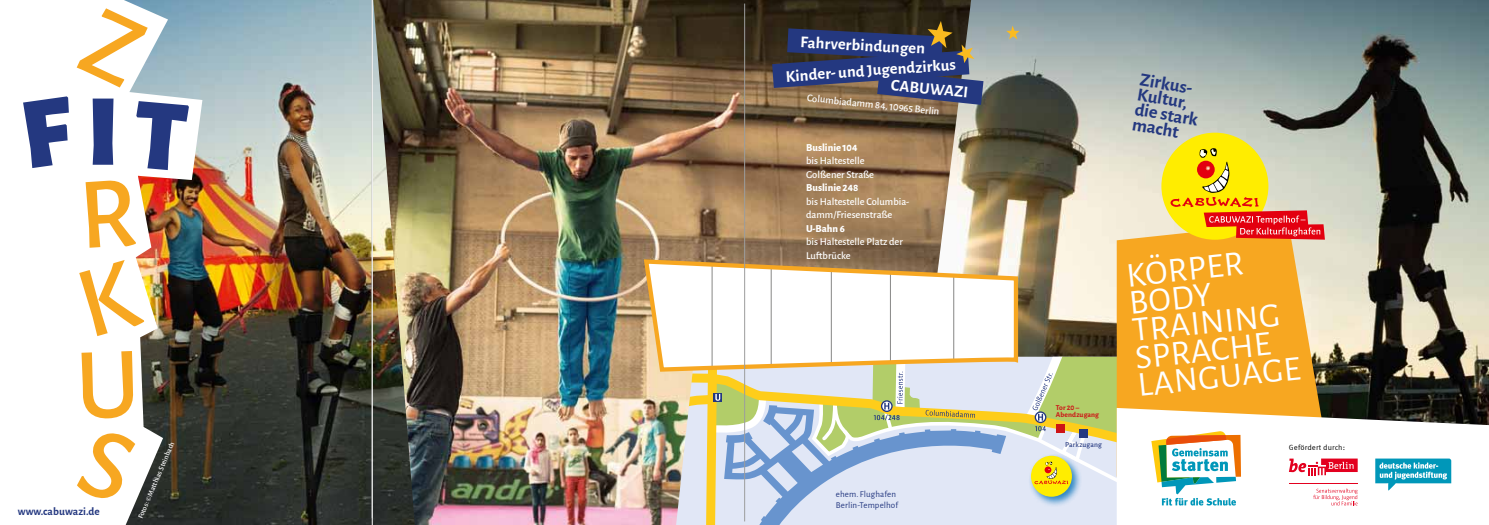
<style>
.page{position:relative;width:1489px;height:525px;background:#fff}
.page>*{position:absolute;margin:0;border:0;box-sizing:border-box;transform-origin:0 0}
.t1{font:900 102.12px "Alegreya Sans";color:#243880}
.t2{font:35px/27.5px "Alegreya Sans";color:#fff}
.t3{font:700 18.62px/15.1px "Alegreya Sans";color:#243880}
.t4{font:700 16.5px "Alegreya Sans";color:#fff}
.t5{font:700 11.25px "Alegreya Sans";letter-spacing:.01em;color:#243880}
.t6{font:500 10.5px/13.5px "Alegreya Sans";color:#fff}
.t7{font:800 10.5px "Alegreya Sans";color:#fff}
.t8{font:9px/10.8px "Alegreya Sans";letter-spacing:.005em;color:#243880}
.t9{font:7.62px "Meta Correspondence";letter-spacing:.01em;color:#000}
.t10{font:500 7.5px "Alegreya Sans";color:#fff}
.t11{font:700 7.5px/7.5px "Alegreya Sans";letter-spacing:.015em;color:#cd1316}
.t12{font:500 7.5px "Alegreya Sans";letter-spacing:.02em;color:#243880}
</style>
<div class="page">
<img style="left:202px;top:0;width:170px;height:524px">
<img style="left:373px;top:0;width:541px;height:524px">
<img style="left:914px;top:0;width:574px;height:407px">
<img style="left:124px;top:0;width:78px;height:524px">
<div style="left:1006px;top:495px;width:110px;height:29px;background:#e1e7f6"></div>
<svg style="left:769px;top:457px;width:237px;height:67px;background:#cad7ee"></svg>
<svg style="left:769px;top:428px;width:41px;height:29px"></svg>
<svg style="left:676px;top:428px;width:93px;height:96px;background:#cfd5d4"></svg>
<div style="left:1028px;top:452px;width:54px;height:54px;background:#006eb7;opacity:.8"></div>
<div style="left:1030px;top:455px;width:41px;height:41px;background:#ffed00;border-radius:50%"></div>
<svg style="left:810px;top:356px;width:306px;height:139px;background:#cad5c4"></svg>
<div style="left:1056px;top:423px;width:8px;height:9px;background:#cd1316"></div>
<div style="left:1079px;top:429px;width:8px;height:8px;background:#243880"></div>
<svg style="left:641px;top:256px;width:379px;height:172px"></svg>
<svg style="left:1116px;top:222px;width:212px;height:185px;background:#f2ac35"></svg>
<hr style="left:744px;top:4px;width:1px;height:517px;background:#9c9d9d">
<div style="left:1161px;top:133px;width:107px;height:106px;background:#ffed00;border-radius:50%"></div>
<svg style="left:1169px;top:148px;width:155px;height:91px"></svg>
<svg style="left:1006px;top:26px;width:13px;height:13px"></svg>
<svg style="left:772px;top:21px;width:211px;height:84px;background:#434764"></svg>
<svg style="left:1116px;top:407px;width:372px;height:117px"></svg>
<svg style="left:1151px;top:430px;width:89px;height:75px"></svg>
<div style="left:1286px;top:441px;width:164px;height:64px;background:#fff"></div>
<svg style="left:1288px;top:458px;width:69px;height:17px"></svg>
<hr style="left:1288px;top:483px;width:69px;height:1px;background:#e3001f">
<svg style="left:1313px;top:488px;width:44px;height:17px"></svg>
<svg style="left:1375px;top:458px;width:75px;height:32px"></svg>
<svg style="left:124px;top:8px;width:24px;height:80px"></svg>
<svg style="left:124px;top:179px;width:12px;height:69px"></svg>
<svg style="left:124px;top:259px;width:21px;height:78px"></svg>
<svg style="left:124px;top:351px;width:10px;height:68px"></svg>
<svg style="left:124px;top:426px;width:14px;height:78px"></svg>
<svg style="left:132px;top:101px;width:57px;height:70px"></svg>
<h1 class="t1" style="left:86px;top:50px;width:35px">I</h1>
<p class="t5" style="left:18px;top:503px;width:84px">www.cabuwazi.de</p>
<p class="t10" style="left:135px;top:516px;width:84px;rotate:-67deg">Fotos: ©Matthias Steinbach</p>
<h3 class="t4" style="left:801px;top:30px;width:126px;rotate:3deg">Fahrverbindungen</h3>
<h3 class="t4" style="left:785px;top:64px;width:172px;rotate:-4deg">Kinder- und Jugendzirkus</h3>
<h3 class="t4" style="left:892px;top:72px;width:79px;rotate:6deg">CABUWAZI</h3>
<p class="t6" style="left:807px;top:90px;width:135px;rotate:6deg">Columbiadamm 84, 10965 Berlin</p>
<p class="t7" style="left:806px;top:139px;width:53px">Buslinie 104</p>
<p class="t6" style="left:806px;top:153px;width:69px">bis Haltestelle<br>Golßener Straße</p>
<p class="t7" style="left:806px;top:180px;width:54px">Buslinie 248</p>
<p class="t6" style="left:806px;top:194px;width:105px">bis Haltestelle Columbia&shy;damm/Friesenstraße</p>
<p class="t7" style="left:806px;top:220px;width:40px">U-Bahn 6</p>
<p class="t6" style="left:806px;top:235px;width:98px">bis Haltestelle Platz der<br>Luftbrücke</p>
<p class="t8" style="left:836px;top:488px;width:64px">ehem. Flughafen<br>Berlin-Tempelhof</p>
<h3 class="t3" style="left:1141px;top:70px;width:65px;rotate:10deg">Zirkus-<br>Kultur, die stark macht</h3>
<p class="t11" style="left:1055px;top:402px;width:45px">Tor 20 –<br>Abendzugang</p>
<p class="t12" style="left:1065px;top:439px;width:38px">Parkzugang</p>
<h2 class="t2" style="left:1124px;top:260px;width:150px;rotate:-6deg">Körper<br>Body<br>Training<br>Sprache<br>LANG</h2>
<h2 class="t2" style="left:1218px;top:361px;width:45px;rotate:-6deg">UAGE</h2>
<p class="t9" style="left:1288px;top:442px;width:58px">Gefördert durch:</p>
</div>
